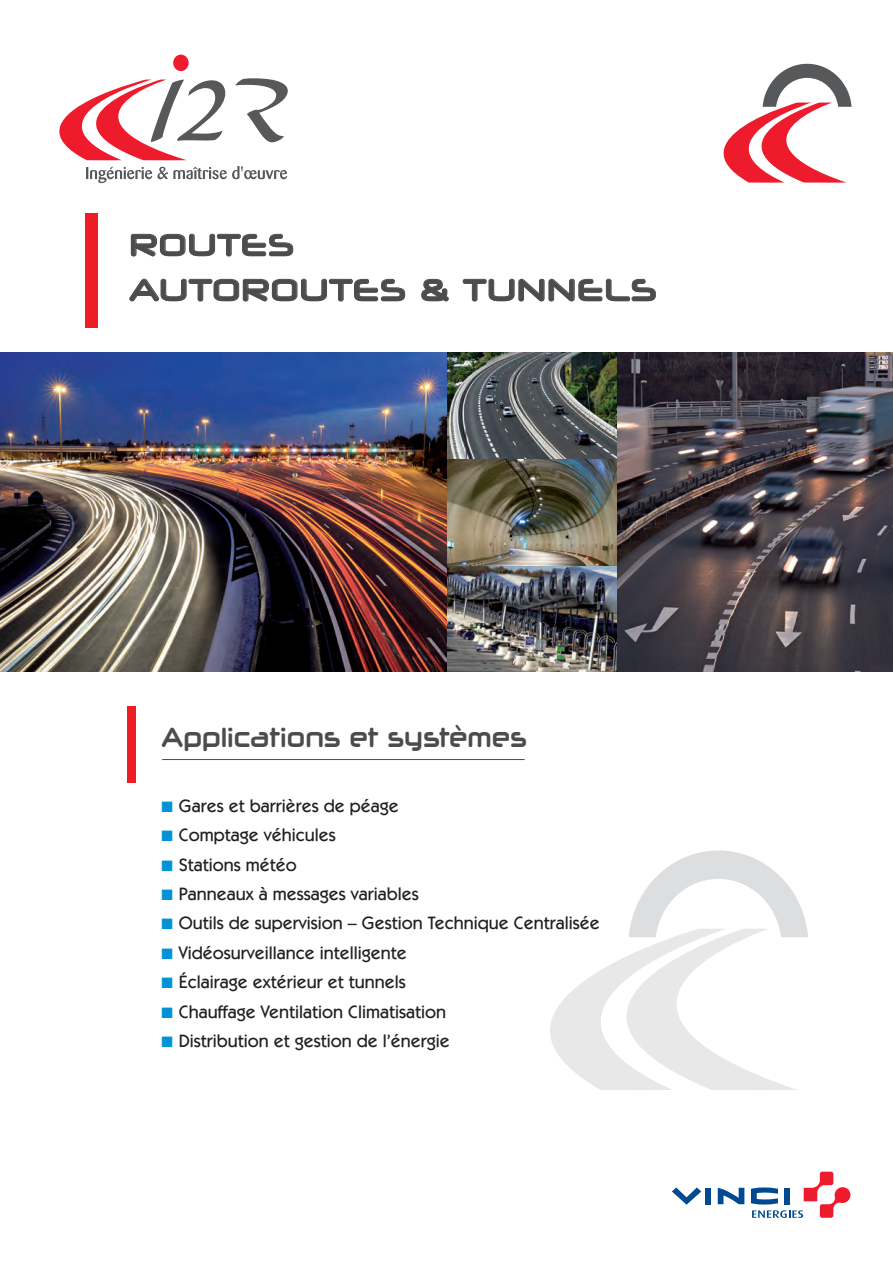
<style>
.page{position:relative;width:893px;height:1263px;background:#fff}
.page>*{position:absolute;margin:0;border:0;box-sizing:border-box;transform-origin:0 0}
.t1{font:700 33px/45px "Neuropol X Rg";letter-spacing:.02em;color:#4b4c4d}
.t2{font:700 30px "Neuropol X Cd";color:#4b4c4d}
.t3{font:500 18px "Itc Kabel";color:#231f20}
.s1{color:#0093d5}
</style>
<div class="page">
<div style="left:173px;top:55px;width:16px;height:16px;background:#ee1b2c;border-radius:50%"></div>
<svg style="left:235px;top:78px;width:53px;height:64px"></svg>
<svg style="left:59px;top:80px;width:166px;height:80px"></svg>
<svg style="left:86px;top:166px;width:201px;height:17px"></svg>
<div style="left:128px;top:706px;width:8px;height:76px;background:#ee1d23"></div>
<div style="left:705px;top:1188px;width:6px;height:16px;background:#014990"></div>
<svg style="left:718px;top:1188px;width:26px;height:16px"></svg>
<svg style="left:672px;top:1187px;width:29px;height:18px"></svg>
<svg style="left:751px;top:1172px;width:99px;height:46px"></svg>
<div style="left:85px;top:213px;width:13px;height:114px;background:#ee1d23"></div>
<hr style="left:162px;top:759px;width:363px;height:1px;background:#4b4c4d">
<svg style="left:131px;top:233px;width:162px;height:24px"></svg>
<svg style="left:129px;top:278px;width:276px;height:24px"></svg>
<svg style="left:421px;top:279px;width:28px;height:23px"></svg>
<svg style="left:462px;top:278px;width:194px;height:24px"></svg>
<svg style="left:723px;top:64px;width:129px;height:119px"></svg>
<svg style="left:550px;top:850px;width:258px;height:240px"></svg>
<img style="left:0;top:353px;width:893px;height:319px">
<h1 class="t1" style="left:129px;top:221px;width:530px">ROUTES<br>AUTOROUTES &amp; TUNNELS</h1>
<h2 class="t2" style="left:162px;top:720px;width:367px">Applications et systèmes</h2>
<p class="t3" style="left:162px;top:795px;width:239px"><span class="s1">■</span> Gares et barrières de péage</p>
<p class="t3" style="left:162px;top:824px;width:176px"><span class="s1">■</span> Comptage véhicules</p>
<p class="t3" style="left:162px;top:854px;width:137px"><span class="s1">■</span> Stations météo</p>
<p class="t3" style="left:162px;top:883px;width:259px"><span class="s1">■</span> Panneaux à messages variables</p>
<p class="t3" style="left:162px;top:913px;width:440px"><span class="s1">■</span> Outils de supervision – Gestion Technique Centralisée</p>
<p class="t3" style="left:162px;top:942px;width:247px"><span class="s1">■</span> Vidéosurveillance intelligente</p>
<p class="t3" style="left:162px;top:971px;width:246px"><span class="s1">■</span> Éclairage extérieur et tunnels</p>
<p class="t3" style="left:162px;top:1001px;width:286px"><span class="s1">■</span> Chauffage Ventilation Climatisation</p>
<p class="t3" style="left:162px;top:1030px;width:290px"><span class="s1">■</span> Distribution et gestion de l’énergie</p>
</div>
